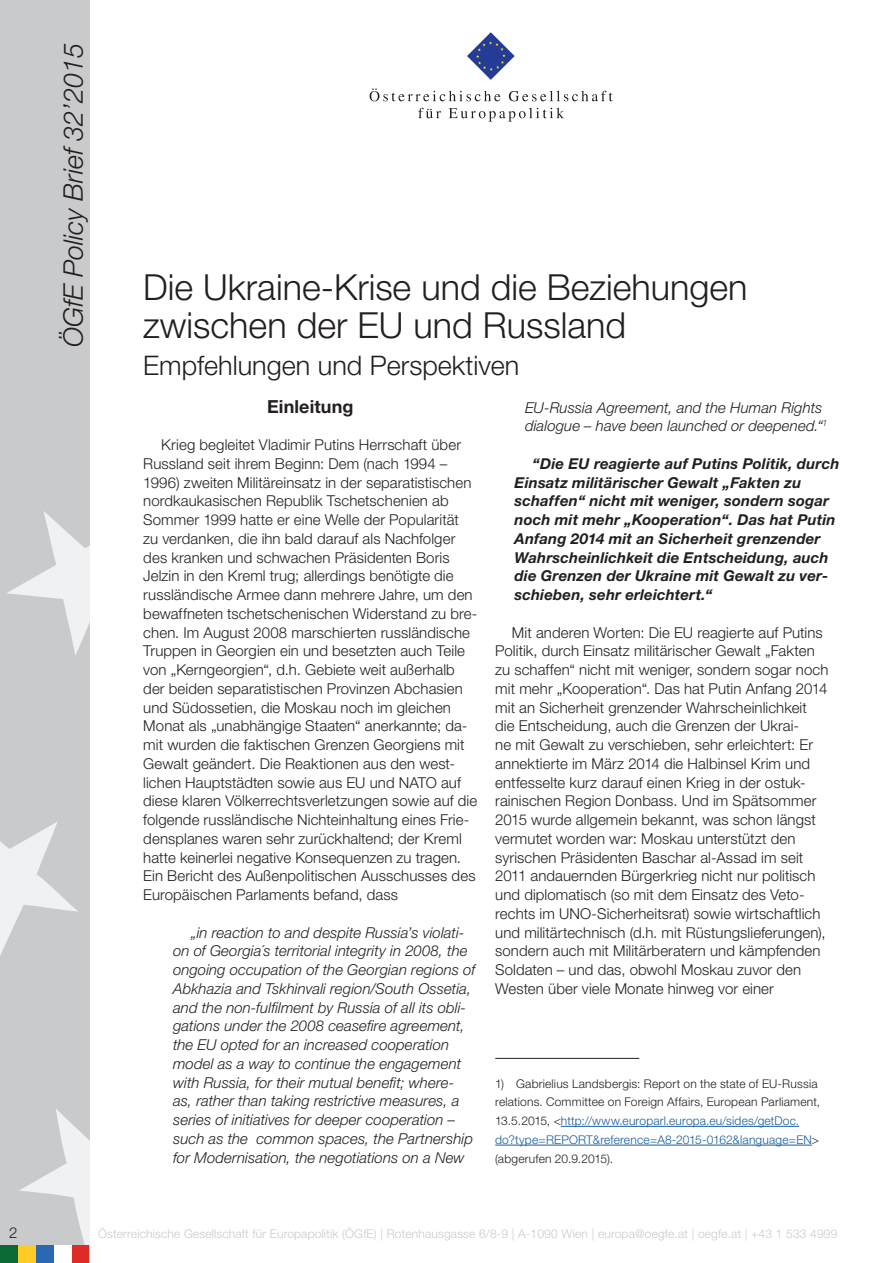
<style>
.page{position:relative;width:893px;height:1263px;background:#fff}
.page>*{position:absolute;margin:0;border:0;box-sizing:border-box;transform-origin:0 0}
.t1{font:300 36px/37.5px "Helvetica Neue LT Std";color:#231f20}
.Untertitel{font:300 27px "Helvetica Neue LT Std";color:#231f20}
.t2{font:italic 300 27px "Helvetica Neue LT Std";color:#231f20}
.Zwischenüberschrift{font:700 18px "Helvetica Neue LT Std";letter-spacing:.005em;color:#231f20}
.Standard_Paragraph{font:300 15px/18.8px "Helvetica Neue LT Std";letter-spacing:.005em;color:#231f20}
.Standard_Paragraph-2{font:italic 300 15px/18.8px "Helvetica Neue LT Std";letter-spacing:.005em;color:#231f20}
.Standard_Paragraph-3{font:italic 700 15px/18.8px "Helvetica Neue LT Std";letter-spacing:.01em;color:#231f20}
.Footnotes{font:300 12px/18.8px "Helvetica Neue LT Std";letter-spacing:.015em;color:#231f20}
.t3{font:300 12px "Helvetica Neue LT Std";letter-spacing:.015em;color:#c9cacc}
.s1{color:#175d9e}
</style>
<div class="page">
<div style="left:0;top:0;width:89px;height:1263px;background:#c9cacc"></div>
<svg style="left:19px;top:1109px;width:70px;height:136px"></svg>
<svg style="left:0;top:822px;width:78px;height:134px"></svg>
<svg style="left:7px;top:511px;width:82px;height:144px"></svg>
<div style="left:18px;top:1245px;width:18px;height:18px;background:#fecb26"></div>
<div style="left:36px;top:1245px;width:18px;height:18px;background:#2b68b3"></div>
<div style="left:71px;top:1245px;width:18px;height:18px;background:#de2b26"></div>
<div style="left:0;top:1245px;width:18px;height:18px;background:#0b6936"></div>
<div style="left:54px;top:1245px;width:17px;height:18px;background:#fff"></div>
<svg style="left:467px;top:32px;width:48px;height:48px"></svg>
<svg style="left:370px;top:88px;width:130px;height:13px"></svg>
<svg style="left:509px;top:91px;width:104px;height:10px"></svg>
<svg style="left:418px;top:108px;width:23px;height:10px"></svg>
<svg style="left:449px;top:108px;width:115px;height:14px"></svg>
<hr style="left:495px;top:1058px;width:144px;height:1px;background:#231f20">
<hr style="left:561px;top:1126px;width:238px;height:1px;background:#175d9e">
<hr style="left:495px;top:1145px;width:317px;height:1px;background:#175d9e">
<h2 class="t2" style="left:57px;top:347px;width:305px;rotate:-90deg">ÖGfE Policy Brief 32’2015</h2>
<p class="t1" style="left:143px;top:268px;width:606px">Die Ukraine-Krise und die Beziehungen zwischen der EU und Russland</p>
<p class="Untertitel" style="left:143px;top:349px;width:378px">Empfehlungen und Perspektiven</p>
<p class="Zwischenüberschrift" style="left:267px;top:395px;width:88px">Einleitung</p>
<p class="Standard_Paragraph" style="left:143px;top:435px;width:335px;text-indent:18px">Krieg begleitet Vladimir Putins Herrschaft über Russland seit ihrem Beginn: Dem (nach 1994 – 1996) zweiten Militäreinsatz in der separatistischen nordkaukasischen Republik Tschetschenien ab Sommer 1999 hatte er eine Welle der Popularität zu verdanken, die ihn bald darauf als Nachfolger des kranken und schwachen Präsidenten Boris Jelzin in den Kreml trug; allerdings benötigte die russländische Armee dann mehrere Jahre, um den bewaffneten tschetschenischen Widerstand zu bre&shy;chen. Im August 2008 marschierten russländische Truppen in Georgien ein und besetzten auch Teile von „Kerngeorgien“, d.h. Gebiete weit außerhalb der beiden separatistischen Provinzen Abchasien und Südossetien, die Moskau noch im gleichen Monat als „unabhängige Staaten“ anerkannte; da&shy;mit wurden die faktischen Grenzen Georgiens mit Gewalt geändert. Die Reaktionen aus den west&shy;lichen Hauptstädten sowie aus EU und NATO auf diese klaren Völkerrechtsverletzungen sowie auf die folgende russländische Nichteinhaltung eines Frie&shy;densplanes waren sehr zurückhaltend; der Kreml hatte keinerlei negative Konsequenzen zu tragen.<br>Ein Bericht des Außenpolitischen Ausschusses des Europäischen Parlaments befand, dass</p>
<p class="Standard_Paragraph-2" style="left:173px;top:923px;width:304px;text-indent:18px">„in reaction to and despite Russia’s violati&shy;on of Georgia´s territorial integrity in 2008, the ongoing occupation of the Georgian regions of Abkhazia and Tskhinvali region/South Ossetia, and the non-fulfilment by Russia of all its obli&shy;gations under the 2008 ceasefire agreement, the EU opted for an increased cooperation model as a way to continue the engagement with Russia, for their mutual benefit; where&shy;as, rather than taking restrictive measures, a series of initiatives for deeper cooperation – such as the common spaces, the Partnership for Modernisation, the negotiations on a New</p>
<p class="Standard_Paragraph-2" style="left:525px;top:398px;width:304px">EU-Russia Agreement, and the Human Rights dialogue – have been launched or deepened.“<sup>1</sup></p>
<p class="Standard_Paragraph-3" style="left:514px;top:454px;width:327px;text-indent:18px">“Die EU reagierte auf Putins Politik, durch Einsatz militärischer Gewalt „Fakten zu schaffen“ nicht mit weniger, sondern sogar noch mit mehr „Kooperation“. Das hat Putin Anfang 2014 mit an Sicherheit grenzender Wahrscheinlichkeit die Entscheidung, auch die Grenzen der Ukraine mit Gewalt zu ver&shy;schieben, sehr erleichtert.“</p>
<p class="Standard_Paragraph" style="left:495px;top:622px;width:335px;text-indent:17px">Mit anderen Worten: Die EU reagierte auf Putins Politik, durch Einsatz militärischer Gewalt „Fakten zu schaffen“ nicht mit weniger, sondern sogar noch mit mehr „Kooperation“. Das hat Putin Anfang 2014 mit an Sicherheit grenzender Wahrscheinlichkeit die Entscheidung, auch die Grenzen der Ukrai-<br>ne mit Gewalt zu verschieben, sehr erleichtert: Er annektierte im März 2014 die Halbinsel Krim und entfesselte kurz darauf einen Krieg in der ostuk&shy;rainischen Region Donbass. Und im Spätsommer 2015 wurde allgemein bekannt, was schon längst vermutet worden war: Moskau unterstützt den syrischen Präsidenten Baschar al-Assad im seit 2011 andauernden Bürgerkrieg nicht nur politisch und diplomatisch (so mit dem Einsatz des Veto&shy;rechts im UNO-Sicherheitsrat) sowie wirtschaftlich und militärtechnisch (d.h. mit Rüstungslieferungen), sondern auch mit Militärberatern und kämpfenden Soldaten – und das, obwohl Moskau zuvor den Westen über viele Monate hinweg vor einer</p>
<p class="Footnotes" style="left:495px;top:1074px;width:326px">1) Gabrielius Landsbergis: Report on the state of EU-Russia relations. Committee on Foreign Affairs, European Parliament, 13.5.2015, &lt;<span class="s1">http://www.europarl.europa.eu/sides/getDoc. do?type=REPORT&amp;reference=A8-2015-0162&amp;language=EN</span>&gt; (abgerufen 20.9.2015).</p>
<p class="Standard_Paragraph" style="left:9px;top:1222px;width:10px">2</p>
<p class="t3" style="left:98px;top:1226px;width:741px">Österreichische Gesellschaft für Europapolitik (ÖGfE) | Rotenhausgasse 6/8-9 | A-1090 Wien | europa@oegfe.at | oegfe.at | +43 1 533 4999</p>
</div>
